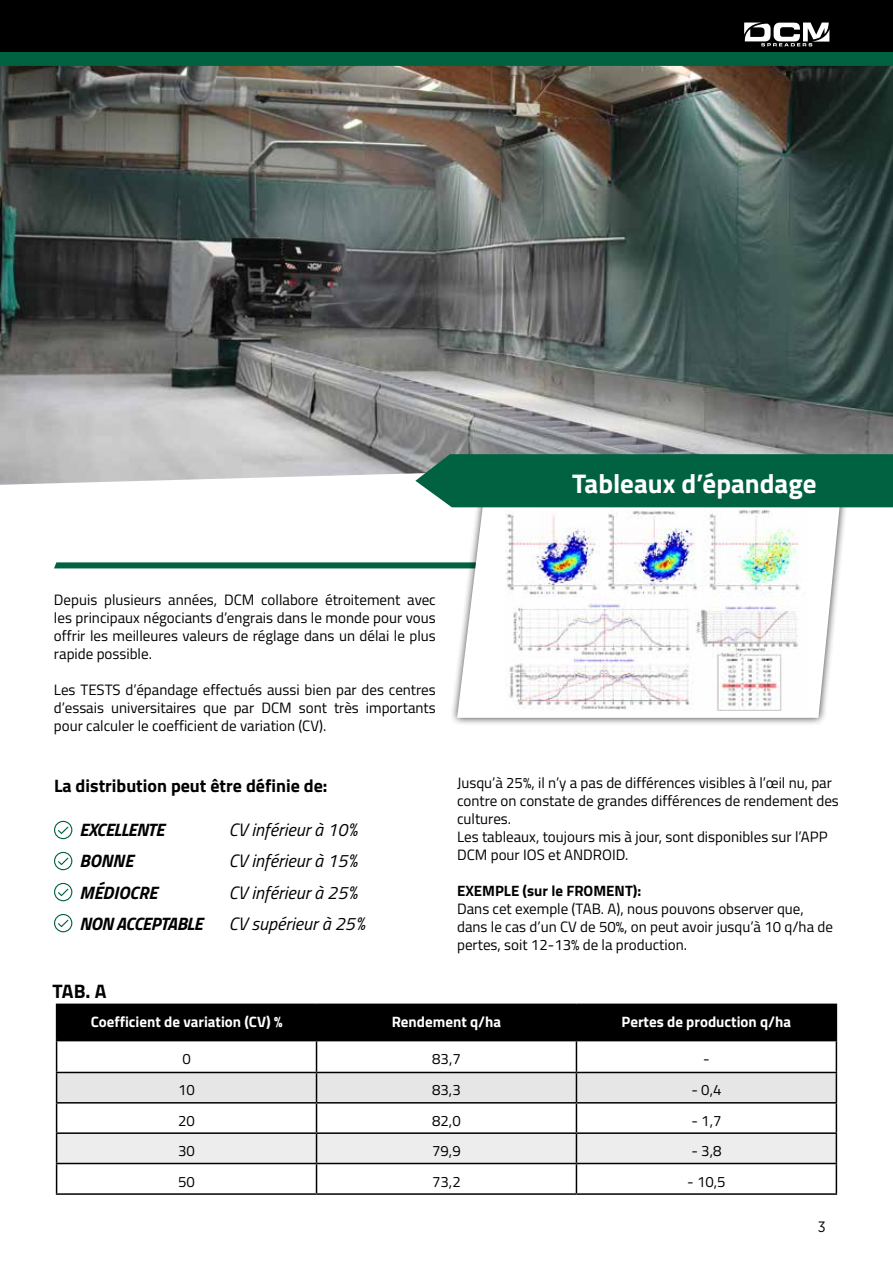
<style>
.page{position:relative;width:893px;height:1263px;background:#fff}
.page>*{position:absolute;margin:0;border:0;box-sizing:border-box;transform-origin:0 0}
.t1{font:700 27px "Titillium Web";color:#fff}
.t2{font:700 19.5px "Titillium Web";color:#000}
.t3{font:italic 18px/31.5px "Titillium Web";color:#000}
.t4{font:italic 700 18px/31.5px "Titillium Web";letter-spacing:-.025em;color:#000}
.t5{font:700 18px "Titillium Web";color:#000}
.t6{font:15px/18px "Titillium Web";color:#000;text-align:justify}
.t7{font:700 15px "Titillium Web";color:#fff}
.t8{font:700 15px "Titillium Web";color:#000}
.t9{font:15px "Gotham Narrow";color:#000}
</style>
<div class="page">
<div style="left:0;top:0;width:893px;height:53px;background:#000"></div>
<div style="left:0;top:53px;width:893px;height:13px;background:#006241"></div>
<svg style="left:744px;top:23px;width:86px;height:23px"></svg>
<svg style="left:54px;top:562px;width:395px;height:6px"></svg>
<img style="left:0;top:66px;width:893px;height:419px">
<div style="left:449px;top:479px;width:400px;height:247px;background:#000;opacity:.75"></div>
<svg style="left:457px;top:507px;width:385px;height:211px"></svg>
<img style="left:505px;top:507px;width:302px;height:204px">
<div style="left:415px;top:454px;width:478px;height:53px;background:#006241"></div>
<svg style="left:54px;top:821px;width:18px;height:18px"></svg>
<svg style="left:54px;top:852px;width:18px;height:18px"></svg>
<svg style="left:54px;top:883px;width:18px;height:18px"></svg>
<svg style="left:54px;top:914px;width:18px;height:18px"></svg>
<div style="left:57px;top:1005px;width:779px;height:35px;background:#000"></div>
<hr style="left:56px;top:1003px;width:260px;height:2px;background:#000">
<hr style="left:56px;top:1005px;width:1px;height:35px;background:#000">
<hr style="left:316px;top:1003px;width:260px;height:2px;background:#000">
<hr style="left:316px;top:1005px;width:1px;height:35px;background:#000">
<hr style="left:576px;top:1003px;width:261px;height:2px;background:#000">
<hr style="left:576px;top:1005px;width:1px;height:35px;background:#000">
<hr style="left:836px;top:1005px;width:1px;height:35px;background:#000">
<hr style="left:56px;top:1040px;width:260px;height:1px;background:#000">
<hr style="left:56px;top:1041px;width:1px;height:31px;background:#000">
<hr style="left:316px;top:1040px;width:260px;height:1px;background:#000">
<hr style="left:316px;top:1041px;width:1px;height:31px;background:#000">
<hr style="left:576px;top:1040px;width:261px;height:1px;background:#000">
<hr style="left:576px;top:1041px;width:1px;height:31px;background:#000">
<hr style="left:836px;top:1041px;width:1px;height:31px;background:#000">
<svg style="left:56px;top:1072px;width:781px;height:121px"></svg>
<hr style="left:56px;top:1193px;width:260px;height:2px;background:#000">
<hr style="left:316px;top:1193px;width:260px;height:2px;background:#000">
<hr style="left:576px;top:1193px;width:261px;height:2px;background:#000">
<h1 class="t1" style="left:572px;top:463px;width:246px">Tableaux d’épandage</h1>
<p class="t6" style="left:54px;top:590px;width:383px">Depuis plusieurs années, DCM collabore étroitement avec les principaux négociants d’engrais dans le monde pour vous offrir les meilleures valeurs de réglage dans un délai le plus rapide possible.</p>
<p class="t6" style="left:54px;top:680px;width:383px">Les TESTS d’épandage effectués aussi bien par des centres d’essais universitaires que par DCM sont très importants pour calculer le coefficient de variation (CV).</p>
<p class="t5" style="left:54px;top:771px;width:275px">La distribution peut être définie de:</p>
<p class="t4" style="left:80px;top:812px;width:125px">EXCELLENTE<br>BONNE<br>MÉDIOCRE<br>NON ACCEPTABLE</p>
<p class="t3" style="left:229px;top:813px;width:138px">CV inférieur à 10%<br>CV inférieur à 15%<br>CV inférieur à 25%<br>CV supérieur à 25%</p>
<h2 class="t2" style="left:52px;top:976px;width:56px">TAB. A</h2>
<p class="t6" style="left:457px;top:773px;width:383px;text-align:left">Jusqu’à 25%, il n’y a pas de différences visibles à l’œil nu, par contre on constate de grandes différences de rendement des cultures.<br>Les tableaux, toujours mis à jour, sont disponibles sur l’APP DCM pour IOS et ANDROID.</p>
<p class="t8" style="left:457px;top:879px;width:186px">EXEMPLE (sur le FROMENT):</p>
<p class="t6" style="left:457px;top:899px;width:377px;text-align:left">Dans cet exemple (TAB. A), nous pouvons observer que, dans le cas d’un CV de 50%, on peut avoir jusqu’à 10 q/ha de pertes, soit 12-13% de la production.</p>
<p class="t7" style="left:91px;top:1010px;width:193px">Coefficient de variation (CV) %</p>
<p class="t7" style="left:392px;top:1010px;width:111px">Rendement q/ha</p>
<p class="t7" style="left:622px;top:1010px;width:171px">Pertes de production q/ha</p>
<p class="t6" style="left:182px;top:1049px;width:10px">0</p>
<p class="t6" style="left:432px;top:1049px;width:30px">83,7</p>
<p class="t6" style="left:703px;top:1049px;width:8px">-</p>
<p class="t6" style="left:178px;top:1080px;width:18px">10</p>
<p class="t6" style="left:432px;top:1080px;width:30px">83,3</p>
<p class="t6" style="left:691px;top:1080px;width:32px">- 0,4</p>
<p class="t6" style="left:178px;top:1111px;width:18px">20</p>
<p class="t6" style="left:432px;top:1111px;width:30px">82,0</p>
<p class="t6" style="left:691px;top:1111px;width:32px">- 1,7</p>
<p class="t6" style="left:178px;top:1141px;width:18px">30</p>
<p class="t6" style="left:432px;top:1141px;width:30px">79,9</p>
<p class="t6" style="left:691px;top:1141px;width:32px">- 3,8</p>
<p class="t6" style="left:178px;top:1171px;width:18px">50</p>
<p class="t6" style="left:432px;top:1171px;width:30px">73,2</p>
<p class="t6" style="left:687px;top:1171px;width:40px">- 10,5</p>
<p class="t9" style="left:818px;top:1217px;width:9px">3</p>
</div>
